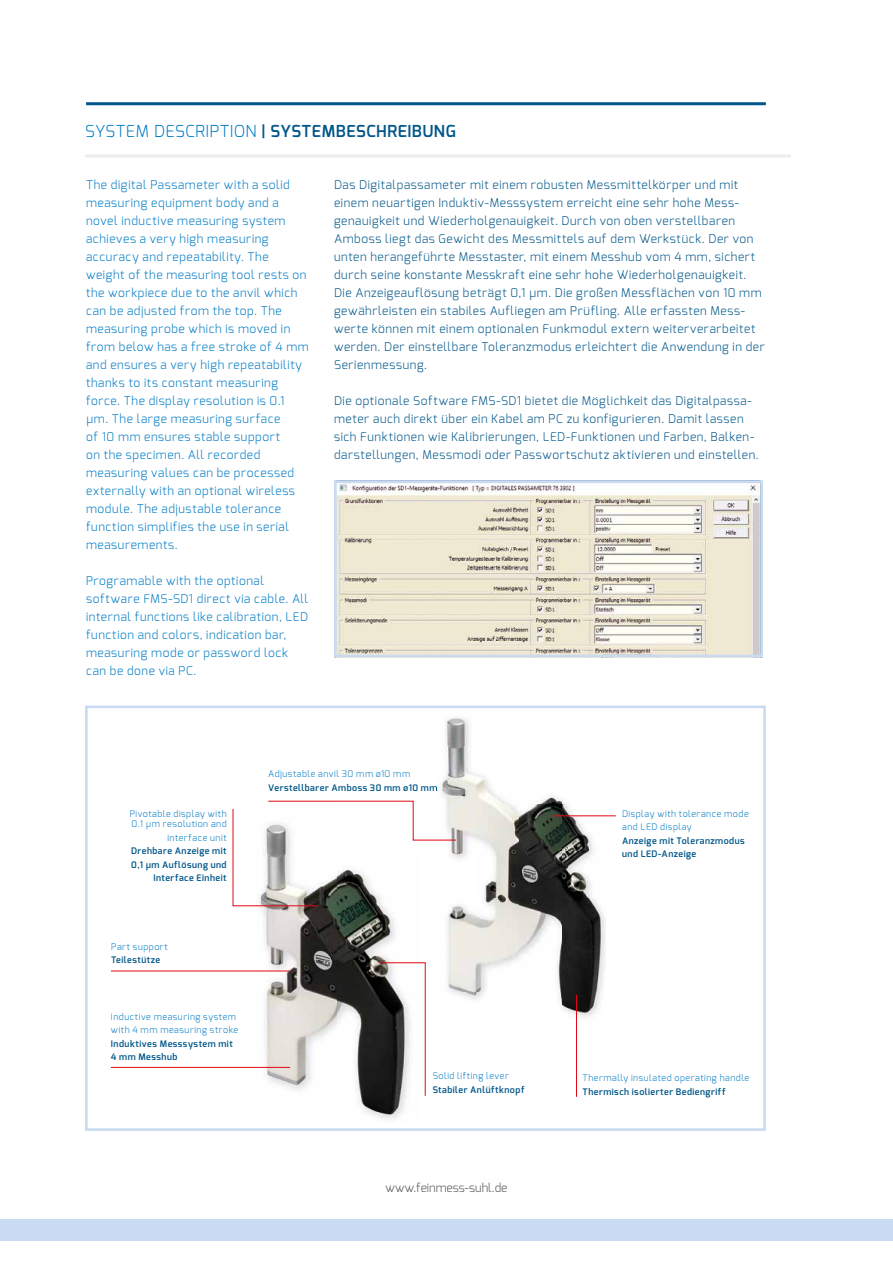
<style>
.page{position:relative;width:893px;height:1263px;background:#fff}
.page>*{position:absolute;margin:0;border:0;box-sizing:border-box;transform-origin:0 0}
.t1{font:600 16.5px "Exo";letter-spacing:.03em;color:#005689}
.t2{font:300 12px/18px "Exo";letter-spacing:.045em;color:#005689}
.t3{font:300 12px/18px "Exo";letter-spacing:.05em;color:#007bc4}
.t4{font:300 12px "Exo";color:#575756}
.t5{font:300 9px/13.5px "Exo";letter-spacing:.06em;color:#007bc4}
.t6{font:600 9px/13.5px "Exo";letter-spacing:.055em;color:#005689}
.s1{font-weight:300;color:#007bc4}
</style>
<div class="page">
<div style="left:0;top:1219px;width:893px;height:21px;background:#c8dbf2"></div>
<hr style="left:86px;top:102px;width:680px;height:3px;background:#005689">
<div style="left:85px;top:706px;width:681px;height:425px;border:3px solid #c8dbf2"></div>
<img style="left:256px;top:906px;width:150px;height:213px">
<img style="left:437px;top:717px;width:169px;height:300px">
<svg style="left:232px;top:800px;width:225px;height:106px"></svg>
<svg style="left:379px;top:962px;width:47px;height:134px"></svg>
<hr style="left:553px;top:815px;width:63px;height:1px;background:#e30613">
<hr style="left:111px;top:971px;width:179px;height:1px;background:#e30613">
<hr style="left:576px;top:995px;width:1px;height:102px;background:#e30613">
<hr style="left:111px;top:1067px;width:179px;height:1px;background:#e30613">
<img style="left:337px;top:484px;width:423px;height:170px">
<div style="left:334px;top:481px;width:429px;height:176px;border:2px solid #c8dbf2"></div>
<hr style="left:85px;top:154px;width:706px;height:3px;background:#ededed">
<h1 class="t1" style="left:85px;top:120px;width:372px"><span class="s1">SYSTEM DESCRIPTION</span> | SYSTEMBESCHREIBUNG</h1>
<p class="t3" style="left:86px;top:175px;width:224px">The digital Passameter with a solid measuring equipment body and a novel inductive measuring system achieves a very high measuring accuracy and repeatability. The weight of the measuring tool rests on the workpiece due to the anvil which can be adjusted from the top. The measuring probe which is moved in from below has a free stroke of 4 mm and ensures a very high repeatability thanks to its constant measuring force. The display resolution is 0.1 µm. The large measuring surface<br>of 10 mm ensures stable support<br>on the specimen. All recorded measuring values can be processed externally with an optional wireless module. The adjustable tolerance function simplifies the use in serial measurements.</p>
<p class="t3" style="left:86px;top:571px;width:224px">Programable with the optional software FMS-SD1 direct via cable. All internal functions like calibration, LED function and colors, indication bar, measuring mode or password lock can be done via PC.</p>
<p class="t2" style="left:334px;top:175px;width:432px">Das Digitalpassameter mit einem robusten Messmittelkörper und mit einem neuartigen Induktiv-Messsystem erreicht eine sehr hohe Mess&shy;genauigkeit und Wiederholgenauigkeit. Durch von oben verstellbaren Amboss liegt das Gewicht des Messmittels auf dem Werkstück. Der von unten herangeführte Messtaster, mit einem Messhub vom 4 mm, sichert durch seine konstante Messkraft eine sehr hohe Wiederholgenauigkeit.<br>Die Anzeigeauflösung beträgt 0,1 µm. Die großen Messflächen von 10 mm gewährleisten ein stabiles Aufliegen am Prüfling. Alle erfassten Mess&shy;werte können mit einem optionalen Funkmodul extern weiterverarbeitet werden. Der einstellbare Toleranzmodus erleichtert die Anwendung in der Serienmessung.</p>
<p class="t2" style="left:334px;top:391px;width:426px">Die optionale Software FMS-SD1 bietet die Möglichkeit das Digitalpassa&shy;meter auch direkt über ein Kabel am PC zu konfigurieren. Damit lassen sich Funktionen wie Kalibrierungen, LED-Funktionen und Farben, Balken&shy;darstellungen, Messmodi oder Passwortschutz aktivieren und einstellen.</p>
<p class="t5" style="left:130px;top:808px;width:98px;line-height:10.8px">Pivotable display with<br>0.1 µm resolution and</p>
<p class="t5" style="left:167px;top:831px;width:61px">interface unit</p>
<p class="t6" style="left:131px;top:844px;width:97px;text-align:right">Drehbare Anzeige mit<br>0,1 µm Auflösung und<br>Interface Einheit</p>
<p class="t5" style="left:111px;top:940px;width:58px">Part support</p>
<p class="t6" style="left:111px;top:953px;width:51px">Teilestütze</p>
<p class="t5" style="left:111px;top:1010px;width:129px">Inductive measuring system with 4 mm measuring stroke</p>
<p class="t6" style="left:111px;top:1037px;width:123px">Induktives Messsystem mit<br>4 mm Messhub</p>
<p class="t5" style="left:268px;top:767px;width:143px">Adjustable anvil 30 mm ø10 mm</p>
<p class="t6" style="left:268px;top:781px;width:171px">Verstellbarer Amboss 30 mm ø10 mm</p>
<p class="t5" style="left:433px;top:1069px;width:78px">Solid lifting lever</p>
<p class="t6" style="left:433px;top:1083px;width:93px">Stabiler Anlüftknopf</p>
<p class="t4" style="left:385px;top:1180px;width:124px">www.feinmess-suhl.de</p>
<p class="t5" style="left:622px;top:806px;width:128px">Display with tolerance mode and LED display</p>
<p class="t6" style="left:622px;top:833px;width:124px">Anzeige mit Toleranzmodus und LED-Anzeige</p>
<p class="t5" style="left:583px;top:1071px;width:168px">Thermally insulated operating handle</p>
<p class="t6" style="left:583px;top:1085px;width:145px">Thermisch isolierter Bediengriff</p>
</div>
